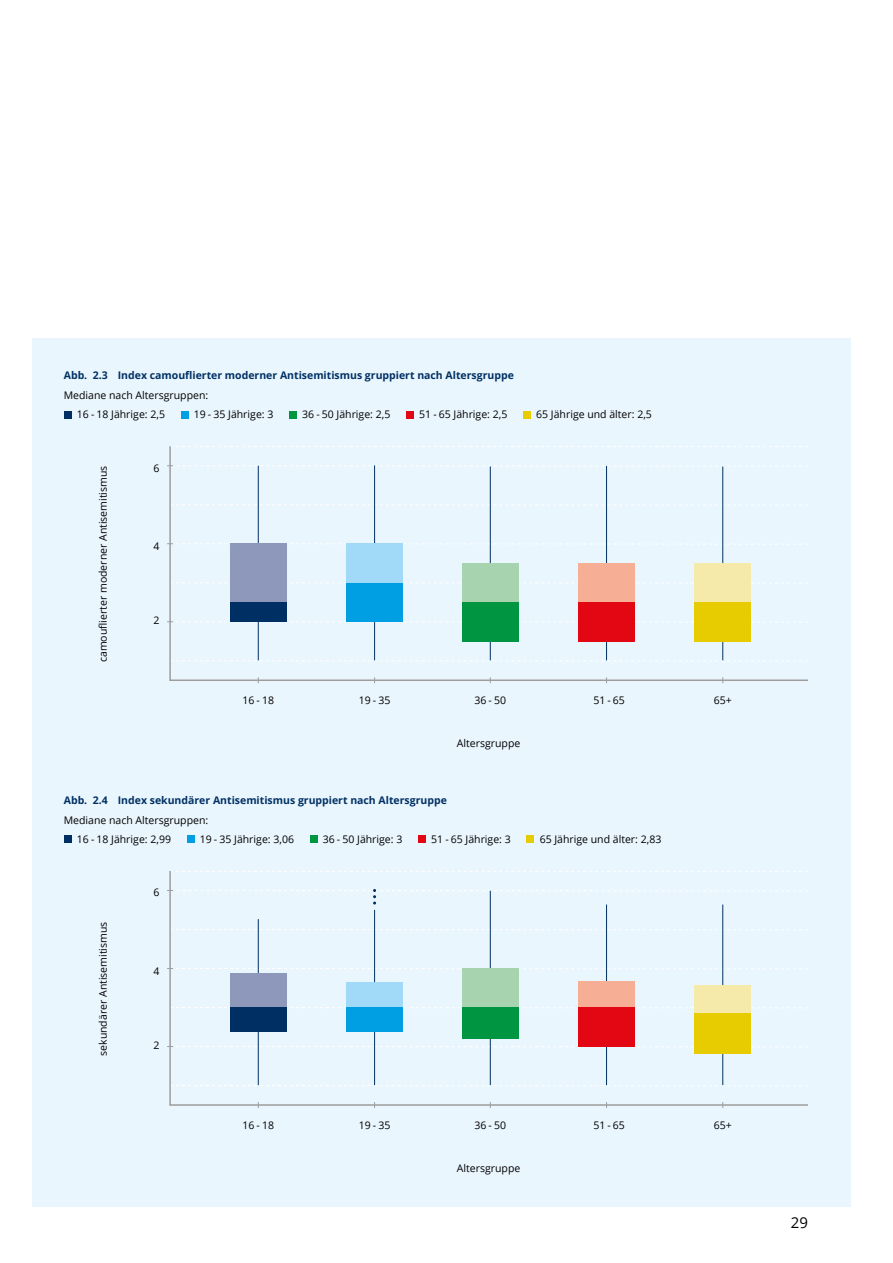
<style>
.page{position:relative;width:893px;height:1263px;background:#fff}
.page>*{position:absolute;margin:0;border:0;box-sizing:border-box;transform-origin:0 0}
.t1{font:15px "Open Sans";color:#000}
.t2{font:10.5px/19.5px "Open Sans";color:#000}
.t3{font:700 10.5px "Open Sans";color:#003063}
</style>
<div class="page">
<div style="left:32px;top:339px;width:818px;height:868px;background:#eaf6fe"></div>
<div style="left:64px;top:411px;width:8px;height:7px;background:#003063"></div>
<div style="left:181px;top:411px;width:8px;height:7px;background:#009fe3"></div>
<div style="left:289px;top:411px;width:8px;height:7px;background:#009641"></div>
<div style="left:406px;top:411px;width:8px;height:7px;background:#e30613"></div>
<div style="left:523px;top:411px;width:8px;height:7px;background:#e6cc00"></div>
<svg style="left:169px;top:446px;width:639px;height:236px"></svg>
<hr style="left:258px;top:466px;width:1px;height:194px;background:#003063">
<hr style="left:374px;top:465px;width:1px;height:195px;background:#003063">
<hr style="left:490px;top:466px;width:1px;height:194px;background:#003063">
<hr style="left:606px;top:466px;width:1px;height:194px;background:#003063">
<hr style="left:722px;top:466px;width:1px;height:194px;background:#003063">
<svg style="left:167px;top:465px;width:641px;height:1px"></svg>
<svg style="left:167px;top:543px;width:641px;height:1px"></svg>
<svg style="left:167px;top:621px;width:641px;height:1px"></svg>
<div style="left:230px;top:544px;width:56px;height:58px;background:#8e98bb"></div>
<div style="left:346px;top:544px;width:57px;height:39px;background:#a1daf8"></div>
<div style="left:462px;top:563px;width:56px;height:47px;background:#a8d3af"></div>
<div style="left:578px;top:564px;width:57px;height:38px;background:#f6af95"></div>
<div style="left:695px;top:564px;width:56px;height:38px;background:#f6eaaa"></div>
<div style="left:230px;top:602px;width:56px;height:20px;background:#003063"></div>
<div style="left:346px;top:583px;width:57px;height:38px;background:#009fe3"></div>
<div style="left:462px;top:602px;width:56px;height:39px;background:#009641"></div>
<div style="left:578px;top:602px;width:57px;height:39px;background:#e30613"></div>
<div style="left:695px;top:602px;width:56px;height:39px;background:#e6cc00"></div>
<div style="left:64px;top:835px;width:8px;height:8px;background:#003063"></div>
<div style="left:187px;top:835px;width:8px;height:8px;background:#009fe3"></div>
<div style="left:310px;top:835px;width:8px;height:8px;background:#009641"></div>
<div style="left:418px;top:835px;width:8px;height:8px;background:#e30613"></div>
<div style="left:527px;top:835px;width:7px;height:8px;background:#e6cc00"></div>
<svg style="left:169px;top:871px;width:639px;height:235px"></svg>
<hr style="left:258px;top:919px;width:1px;height:166px;background:#003063">
<hr style="left:374px;top:910px;width:1px;height:175px;background:#003063">
<hr style="left:490px;top:891px;width:1px;height:194px;background:#003063">
<hr style="left:606px;top:904px;width:1px;height:181px;background:#003063">
<hr style="left:722px;top:904px;width:1px;height:181px;background:#003063">
<svg style="left:167px;top:968px;width:641px;height:1px"></svg>
<svg style="left:167px;top:1046px;width:641px;height:1px"></svg>
<div style="left:230px;top:972px;width:56px;height:35px;background:#8e98bb"></div>
<div style="left:346px;top:982px;width:57px;height:26px;background:#a1daf8"></div>
<div style="left:462px;top:969px;width:56px;height:39px;background:#a8d3af"></div>
<div style="left:578px;top:981px;width:57px;height:27px;background:#f6af95"></div>
<div style="left:695px;top:985px;width:56px;height:28px;background:#f6eaaa"></div>
<div style="left:230px;top:1007px;width:56px;height:24px;background:#003063"></div>
<div style="left:346px;top:1007px;width:57px;height:24px;background:#009fe3"></div>
<div style="left:462px;top:1008px;width:56px;height:31px;background:#009641"></div>
<div style="left:578px;top:1007px;width:57px;height:40px;background:#e30613"></div>
<div style="left:695px;top:1013px;width:56px;height:41px;background:#e6cc00"></div>
<svg style="left:167px;top:889px;width:641px;height:15px"></svg>
<p class="t3" style="left:64px;top:368px;width:452px">Abb. 2.3 Index camouflierter moderner Antisemitismus gruppiert nach Altersgruppe</p>
<p class="t2" style="left:77px;top:385px;width:133px;text-indent:-13px">Mediane nach Altersgruppen:<br>16 - 18 Jährige: 2,5</p>
<p class="t2" style="left:194px;top:405px;width:81px">19 - 35 Jährige: 3</p>
<p class="t2" style="left:302px;top:405px;width:90px">36 - 50 Jährige: 2,5</p>
<p class="t2" style="left:419px;top:405px;width:90px">51 - 65 Jährige: 2,5</p>
<p class="t2" style="left:536px;top:405px;width:117px">65 Jährige und älter: 2,5</p>
<p class="t2" style="left:93px;top:662px;width:198px;rotate:-90deg">camouflierter moderner Antisemitismus</p>
<p class="t2" style="left:153px;top:458px;width:8px">6</p>
<p class="t2" style="left:153px;top:536px;width:8px">4</p>
<p class="t2" style="left:153px;top:610px;width:8px">2</p>
<p class="t2" style="left:242px;top:690px;width:33px">16 - 18</p>
<p class="t2" style="left:359px;top:690px;width:33px">19 - 35</p>
<p class="t2" style="left:474px;top:690px;width:33px">36 - 50</p>
<p class="t2" style="left:593px;top:690px;width:33px">51 - 65</p>
<p class="t2" style="left:714px;top:690px;width:20px">65+</p>
<p class="t2" style="left:457px;top:733px;width:65px">Altersgruppe</p>
<p class="t3" style="left:64px;top:793px;width:385px">Abb. 2.4 Index sekundärer Antisemitismus gruppiert nach Altersgruppe</p>
<p class="t2" style="left:77px;top:810px;width:133px;text-indent:-13px">Mediane nach Altersgruppen:<br>16 - 18 Jährige: 2,99</p>
<p class="t2" style="left:200px;top:829px;width:96px">19 - 35 Jährige: 3,06</p>
<p class="t2" style="left:323px;top:829px;width:81px">36 - 50 Jährige: 3</p>
<p class="t2" style="left:431px;top:829px;width:81px">51 - 65 Jährige: 3</p>
<p class="t2" style="left:540px;top:829px;width:123px">65 Jährige und älter: 2,83</p>
<p class="t2" style="left:93px;top:1056px;width:136px;rotate:-90deg">sekundärer Antisemitismus</p>
<p class="t2" style="left:153px;top:882px;width:8px">6</p>
<p class="t2" style="left:153px;top:961px;width:8px">4</p>
<p class="t2" style="left:153px;top:1035px;width:8px">2</p>
<p class="t2" style="left:242px;top:1115px;width:33px">16 - 18</p>
<p class="t2" style="left:359px;top:1115px;width:33px">19 - 35</p>
<p class="t2" style="left:474px;top:1115px;width:33px">36 - 50</p>
<p class="t2" style="left:593px;top:1115px;width:33px">51 - 65</p>
<p class="t2" style="left:714px;top:1115px;width:20px">65+</p>
<p class="t2" style="left:457px;top:1158px;width:65px">Altersgruppe</p>
<h1 class="t1" style="left:791px;top:1212px;width:19px">29</h1>
</div>
